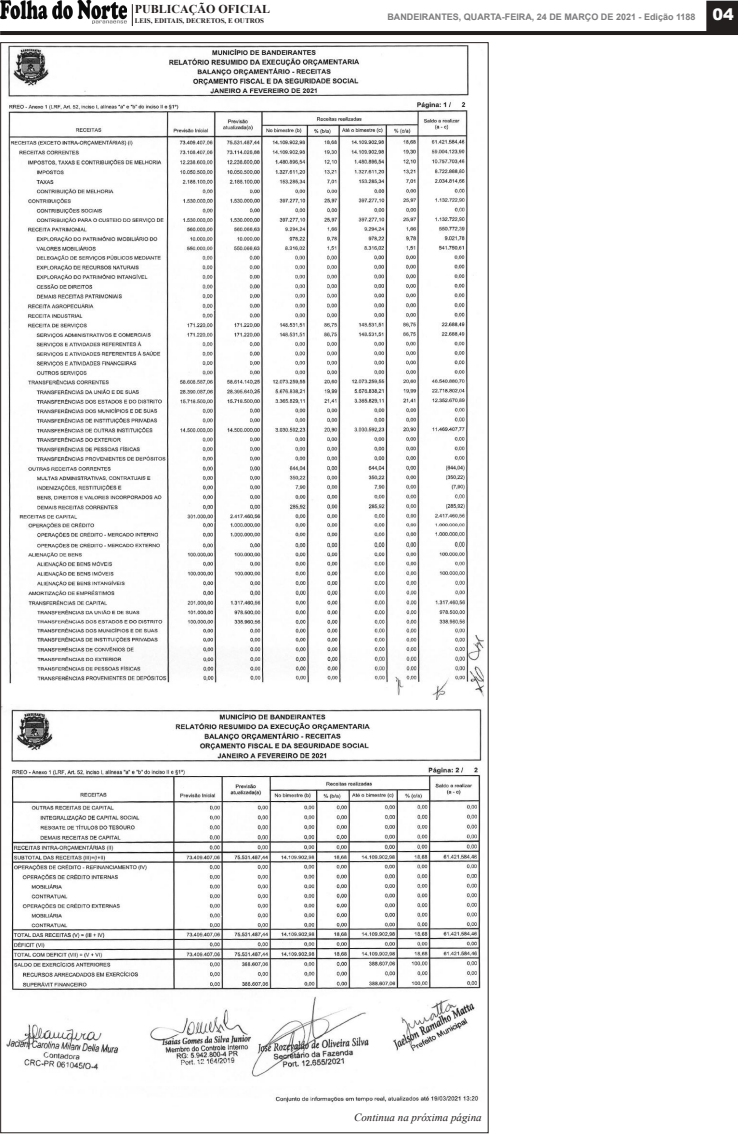
<style>
.page{position:relative;width:738px;height:1134px;background:#fff}
.page>*{position:absolute;margin:0;border:0;box-sizing:border-box;transform-origin:0 0}
.t1{font:700 12px "Times New Roman";color:#241f1f}
.t2{font:italic 11px "Times New Roman";color:#241f1f}
.t3{font:700 9px "Arial";color:#7d7c7e}
.t4{font:700 7px "Times New Roman";color:#241f1f}
.s1{font-weight:900;font-size:16px;color:#fff}
</style>
<div class="page">
<hr style="left:0;top:31px;width:737px;height:4px;background:#241f1f">
<img style="left:0;top:1px;width:126px;height:23px">
<div style="left:706px;top:1px;width:31px;height:31px;background:#241f1f"></div>
<div style="left:705px;top:1px;width:32px;height:32px;border:1px solid #241f1f"></div>
<svg style="left:132px;top:4px;width:1px;height:22px"></svg>
<img style="left:7px;top:45px;width:477px;height:654px">
<img style="left:2px;top:706px;width:480px;height:371px">
<img style="left:275px;top:1095px;width:204px;height:8px">
<h1 class="t1" style="left:135px;top:1px;width:136px">PUBLICAÇÃO OFICIAL</h1>
<p class="t4" style="left:135px;top:16px;width:131px">LEIS, EDITAIS, DECRETOS, E OUTROS</p>
<p class="t3" style="left:387px;top:11px;width:347px">BANDEIRANTES, QUARTA-FEIRA, 24 DE MARÇO DE 2021 - Edição 1188 <span class="s1">040</span></p>
<p class="t2" style="left:354px;top:1110px;width:129px">Continua na próxima página</p>
</div>
